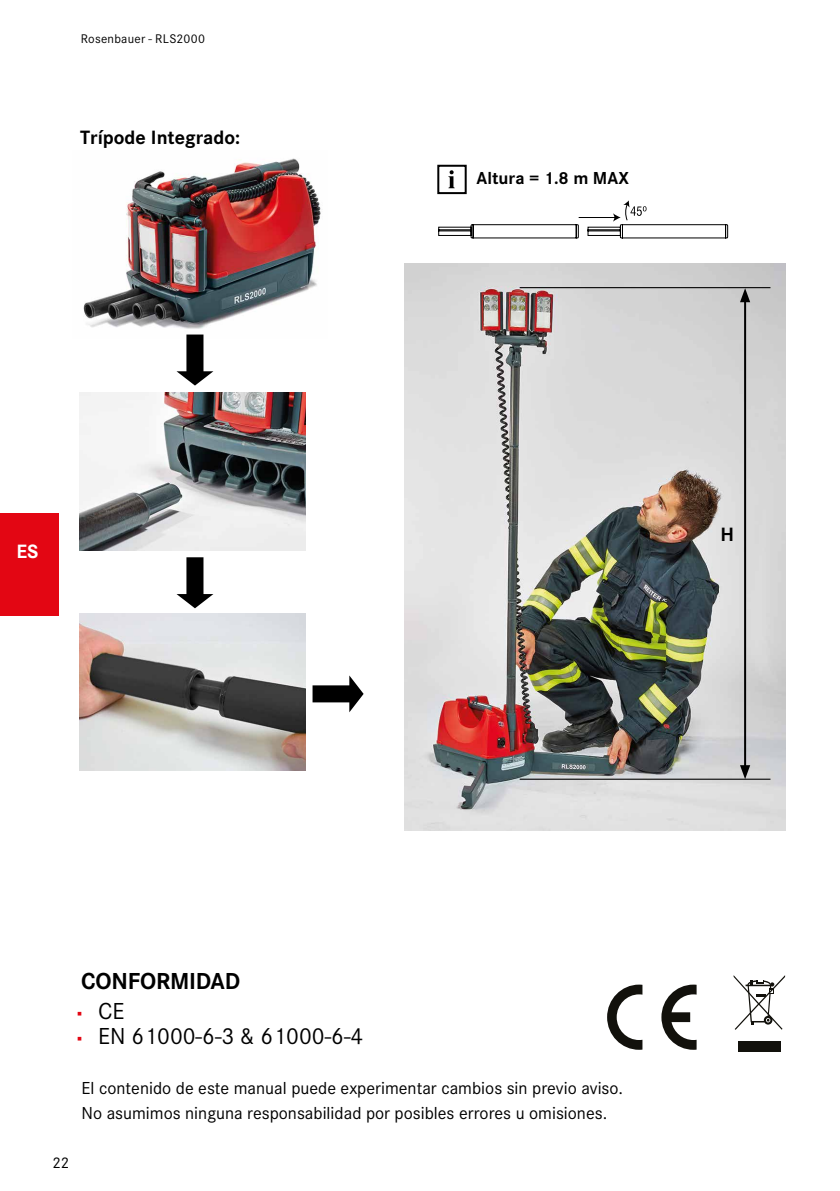
<style>
.page{position:relative;width:840px;height:1191px;background:#fff}
.page>*{position:absolute;margin:0;border:0;box-sizing:border-box;transform-origin:0 0}
.t1{font:24px "Corporate S Pro";color:#000}
.t2{font:700 24px "Corporate S Pro";letter-spacing:-.01em;color:#000}
.t3{font:700 20px "Corporate S Pro";color:#000}
.t4{font:700 20px "Corporate S Pro";color:#fff}
.t5{font:18px/25px "Corporate S Pro";color:#000}
.t6{font:700 18px "Corporate S Pro";color:#000}
.t7{font:16px "Corporate S Pro";color:#000}
.t8{font:13px "Corporate S Pro";letter-spacing:.02em;color:#000}
.s1{font-family:"Arial";font-weight:900;font-size:16px;color:#e30613}
</style>
<div class="page">
<svg style="left:448px;top:170px;width:6px;height:18px"></svg>
<div style="left:437px;top:165px;width:29px;height:29px;border:2px solid #000"></div>
<svg style="left:438px;top:200px;width:289px;height:38px"></svg>
<img style="left:404px;top:263px;width:381px;height:567px">
<img style="left:80px;top:393px;width:225px;height:157px">
<img style="left:80px;top:613px;width:225px;height:158px">
<hr style="left:743px;top:299px;width:2px;height:469px;background:#000">
<svg style="left:739px;top:288px;width:10px;height:14px"></svg>
<svg style="left:739px;top:765px;width:10px;height:13px"></svg>
<hr style="left:519px;top:287px;width:251px;height:1px;background:#000">
<hr style="left:519px;top:778px;width:251px;height:1px;background:#000">
<img style="left:83px;top:158px;width:238px;height:171px">
<svg style="left:176px;top:334px;width:37px;height:51px"></svg>
<svg style="left:176px;top:557px;width:37px;height:51px"></svg>
<svg style="left:312px;top:675px;width:51px;height:37px"></svg>
<div style="left:737px;top:1040px;width:43px;height:11px;background:#12110c"></div>
<svg style="left:733px;top:975px;width:51px;height:54px"></svg>
<svg style="left:661px;top:984px;width:35px;height:65px"></svg>
<svg style="left:607px;top:984px;width:35px;height:65px"></svg>
<div style="left:0;top:512px;width:58px;height:103px;background:#e30613"></div>
<p class="t8" style="left:81px;top:29px;width:126px">Rosenbauer - RLS2000</p>
<p class="t3" style="left:80px;top:122px;width:161px">Trípode Integrado:</p>
<p class="t4" style="left:16px;top:536px;width:24px">ES</p>
<p class="t6" style="left:476px;top:164px;width:154px">Altura = 1.8 m MAX</p>
<p class="t3" style="left:720px;top:518px;width:15px">H</p>
<h1 class="t2" style="left:81px;top:962px;width:161px">CONFORMIDAD</h1>
<h1 class="t1" style="left:77px;top:994px;width:49px"><span class="s1">▪</span> CE</h1>
<h1 class="t1" style="left:77px;top:1019px;width:288px"><span class="s1">▪</span> EN 61000-6-3 &amp; 61000-6-4</h1>
<p class="t5" style="left:81px;top:1074px;width:543px">El contenido de este manual puede experimentar cambios sin previo aviso.<br>No asumimos ninguna responsabilidad por posibles errores u omisiones.</p>
<p class="t7" style="left:52px;top:1150px;width:18px">22</p>
</div>
